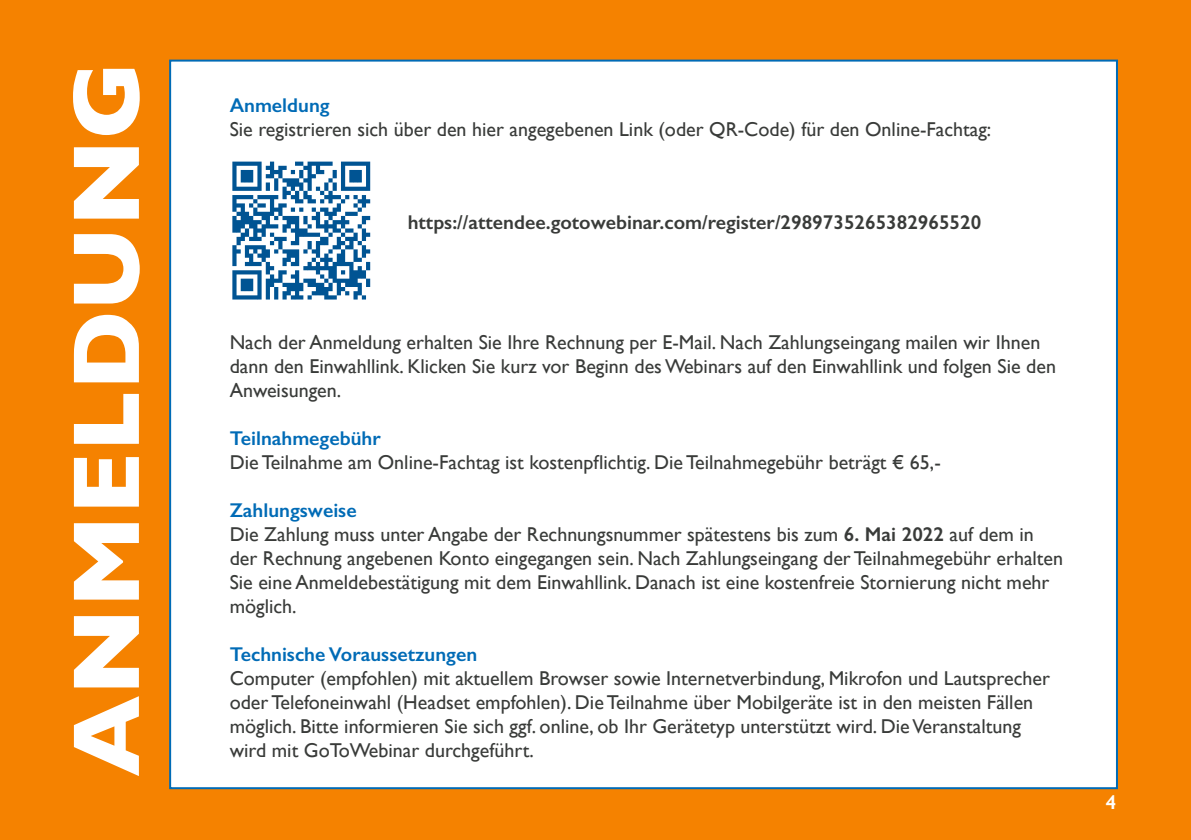
<style>
.page{position:relative;width:1191px;height:840px;background:#fff}
.page>*{position:absolute;margin:0;border:0;box-sizing:border-box;transform-origin:0 0}
.t1{font:700 96px "Gill Sans";color:#fff}
.t2{font:20px/24px "Gill Sans";color:#393b39}
.t3{font:600 20px "Gill Sans";color:#393b39}
.t4{font:600 20px "Gill Sans";color:#006bb6}
.t5{font:600 20px "Gill Sans";color:#fff}
.s1{font-weight:600;color:#006bb6}
.s2{font-weight:600}
</style>
<div class="page">
<div style="left:0;top:0;width:1191px;height:839px;background:#f58200"></div>
<div style="left:169px;top:60px;width:949px;height:728px;background:#fff;border:2px solid #006bb6"></div>
<svg style="left:232px;top:161px;width:138px;height:138px"></svg>
<h1 class="t1" style="left:30px;top:776px;width:716px;rotate:-90deg">ANMELDUNG</h1>
<p class="t4" style="left:230px;top:93px;width:101px">Anmeldung</p>
<p class="t2" style="left:230px;top:117px;width:763px">Sie registrieren sich über den hier angegebenen Link (oder QR-Code) für den Online-Fachtag:</p>
<p class="t3" style="left:408px;top:209px;width:575px">https://attendee.gotowebinar.com/register/2989735265382965520</p>
<p class="t2" style="left:230px;top:329px;width:828px">Nach der Anmeldung erhalten Sie Ihre Rechnung per E-Mail. Nach Zahlungseingang mailen wir Ihnen dann den Einwahllink. Klicken Sie kurz vor Beginn des Webinars auf den Einwahllink und folgen Sie den<br>Anweisungen.</p>
<p class="t4" style="left:230px;top:425px;width:152px">Teilnahmegebühr</p>
<p class="t2" style="left:230px;top:449px;width:712px">Die Teilnahme am Online-Fachtag ist kostenpflichtig. Die Teilnahmegebühr beträgt € 65,-</p>
<p class="t2" style="left:230px;top:497px;width:835px"><span class="s1">Zahlungsweise<br></span>Die Zahlung muss unter Angabe der Rechnungsnummer spätestens bis zum <span class="s2">6. Mai 2022</span> auf dem in der Rechnung angebenen Konto eingegangen sein. Nach Zahlungseingang der Teilnahmegebühr erhalten Sie eine Anmeldebestätigung mit dem Einwahllink. Danach ist eine kostenfreie Stornierung nicht mehr möglich.</p>
<p class="t4" style="left:230px;top:641px;width:249px">Technische Voraussetzungen</p>
<p class="t2" style="left:230px;top:665px;width:821px">Computer (empfohlen) mit aktuellem Browser sowie Internetverbindung, Mikrofon und Lautsprecher oder Telefoneinwahl (Headset empfohlen). Die Teilnahme über Mobilgeräte ist in den meisten Fällen möglich. Bitte informieren Sie sich ggf. online, ob Ihr Gerätetyp unterstützt wird. Die Veranstaltung wird mit GoToWebinar durchgeführt.</p>
<p class="t5" style="left:1106px;top:789px;width:12px">4</p>
</div>
